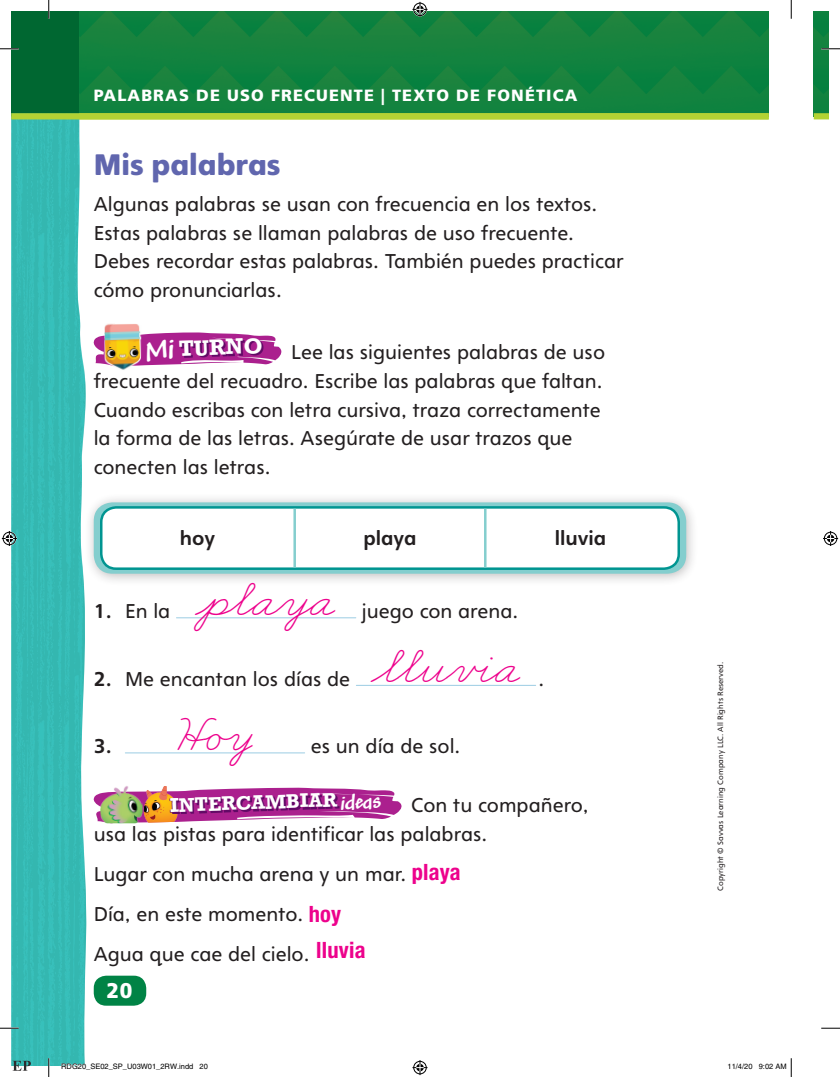
<style>
.page{position:relative;width:840px;height:1077px;background:#fff}
.page>*{position:absolute;margin:0;border:0;box-sizing:border-box;transform-origin:0 0}
.t1{font:50px "Sch Z Connect";color:#ed028c}
.t2{font:900 28.75px "Heinemann School";color:#6066ae}
.t3{font:700 condensed 22.5px "Helvetica Neue LTW1 G";letter-spacing:.01em;color:#ed028c}
.t4{font:700 22.5px "Rockwell Std";color:#fff}
.t5{font:italic 700 22.5px "Andy Std";color:#fff}
.t6{font:900 20.62px "Heinemann School";color:#fff}
.t7{font:700 20px "Rockwell Std";color:#fff}
.t8{font:19.38px/28.8px "Heinemann School";color:#231f20}
.t9{font:700 19.38px "Heinemann School";color:#231f20}
.t10{font:900 16.25px "Frutiger LT Com";letter-spacing:.07em;color:#fff}
.t11{font:7.5px "Heinemann School";color:#231f20}
.t12{font:7.5px "Helvetica";color:#000}
.s1{font-weight:700}
</style>
<div class="page">
<img style="left:79px;top:11px;width:690px;height:102px">
<div style="left:814px;top:11px;width:15px;height:102px;background:#0d823f"></div>
<div style="left:814px;top:113px;width:15px;height:6px;background:#b3d234"></div>
<div style="left:11px;top:11px;width:68px;height:105px;background:#006731"></div>
<img style="left:11px;top:119px;width:80px;height:946px">
<div style="left:11px;top:113px;width:758px;height:6px;background:#b3d234"></div>
<div style="left:84px;top:492px;width:615px;height:94px;background:#231f20;opacity:.3"></div>
<div style="left:94px;top:502px;width:592px;height:71px;background:#84cece;border-radius:19px"></div>
<div style="left:101px;top:507px;width:578px;height:61px;background:#fff;border-radius:15px"></div>
<div style="left:100px;top:506px;width:580px;height:64px;border:2px solid #009591;border-radius:15px"></div>
<hr style="left:293px;top:508px;width:3px;height:59px;background:#84cece">
<hr style="left:484px;top:508px;width:3px;height:59px;background:#84cece">
<hr style="left:176px;top:617px;width:180px;height:1px;background:#9bcce3">
<hr style="left:356px;top:685px;width:180px;height:1px;background:#9bcce3">
<hr style="left:125px;top:752px;width:180px;height:1px;background:#9bcce3">
<img style="left:104px;top:324px;width:36px;height:46px">
<img style="left:93px;top:787px;width:309px;height:36px">
<svg style="left:172px;top:794px;width:167px;height:19px;background:#8c187d"></svg>
<div style="left:94px;top:975px;width:52px;height:30px;background:#008345;border-radius:12px"></div>
<svg style="left:0;top:48px;width:19px;height:2px"></svg>
<svg style="left:821px;top:48px;width:19px;height:2px"></svg>
<svg style="left:0;top:1027px;width:19px;height:1px"></svg>
<svg style="left:821px;top:1027px;width:19px;height:1px"></svg>
<svg style="left:48px;top:0;width:2px;height:19px"></svg>
<svg style="left:48px;top:1058px;width:2px;height:18px"></svg>
<svg style="left:790px;top:0;width:2px;height:19px"></svg>
<svg style="left:412px;top:2px;width:16px;height:15px"></svg>
<svg style="left:412px;top:1060px;width:16px;height:14px"></svg>
<svg style="left:2px;top:531px;width:15px;height:15px"></svg>
<svg style="left:823px;top:531px;width:15px;height:15px"></svg>
<svg style="left:61px;top:1061px;width:30px;height:5px"></svg>
<svg style="left:790px;top:1058px;width:2px;height:18px"></svg>
<svg style="left:12px;top:1060px;width:19px;height:10px"></svg>
<svg style="left:94px;top:332px;width:188px;height:34px;background:#b55e92"></svg>
<p class="t10" style="left:94px;top:86px;width:485px">PALABRAS DE USO FRECUENTE | TEXTO DE FONÉTICA</p>
<h2 class="t2" style="left:94px;top:146px;width:189px">Mis palabras</h2>
<p class="t8" style="left:94px;top:190px;width:531px">Algunas palabras se usan con frecuencia en los textos.<br>Estas palabras se llaman palabras de uso frecuente.<br>Debes recordar estas palabras. También puedes practicar cómo pronunciarlas.</p>
<p class="t4" style="left:178px;top:335px;width:85px;rotate:-2deg">TURNO</p>
<p class="t8" style="left:94px;top:338px;width:513px;text-indent:197px">Lee las siguientes palabras de uso frecuente del recuadro. Escribe las palabras que faltan.<br>Cuando escribas con letra cursiva, traza correctamente la forma de las letras. Asegúrate de usar trazos que conecten las letras.</p>
<p class="t9" style="left:180px;top:526px;width:37px">hoy</p>
<p class="t9" style="left:363px;top:526px;width:55px">playa</p>
<p class="t9" style="left:555px;top:526px;width:53px">lluvia</p>
<h1 class="t1" style="left:195px;top:571px;width:142px">playa</h1>
<h1 class="t1" style="left:371px;top:638px;width:151px">lluvia</h1>
<h1 class="t1" style="left:177px;top:706px;width:77px">Hoy</h1>
<p class="t8" style="left:94px;top:597px;width:78px"><span class="s1">1.</span> En la</p>
<p class="t8" style="left:362px;top:597px;width:158px">juego con arena.</p>
<p class="t8" style="left:94px;top:664px;width:258px"><span class="s1">2.</span> Me encantan los días de</p>
<p class="t8" style="left:538px;top:664px;width:7px">.</p>
<p class="t9" style="left:94px;top:734px;width:20px">3.</p>
<p class="t8" style="left:311px;top:732px;width:151px">es un día de sol.</p>
<p class="t7" style="left:170px;top:793px;width:168px;rotate:-2deg">INTERCAMBIAR</p>
<p class="t5" style="left:339px;top:790px;width:42px;rotate:-4deg">ideas</p>
<p class="t8" style="left:94px;top:790px;width:496px;text-indent:317px">Con tu compañero, usa las pistas para identificar las palabras.</p>
<p class="t8" style="left:94px;top:853px;width:314px;line-height:40px">Lugar con mucha arena y un mar.<br>Día, en este momento.<br>Agua que cae del cielo.</p>
<p class="t3" style="left:412px;top:858px;width:50px">playa</p>
<p class="t3" style="left:309px;top:899px;width:34px">hoy</p>
<p class="t3" style="left:316px;top:936px;width:51px">lluvia</p>
<p class="t6" style="left:106px;top:977px;width:28px">20</p>
<p class="t11" style="left:716px;top:890px;width:230px;rotate:-90deg">Copyright © Savvas Learning Company LLC. All Rights Reserved.</p>
<p class="t12" style="left:61px;top:1062px;width:148px">RDG20_SE02_SP_U03W01_2RW.indd 20</p>
<p class="t12" style="left:728px;top:1062px;width:61px">11/4/20 9:02 AM</p>
</div>
